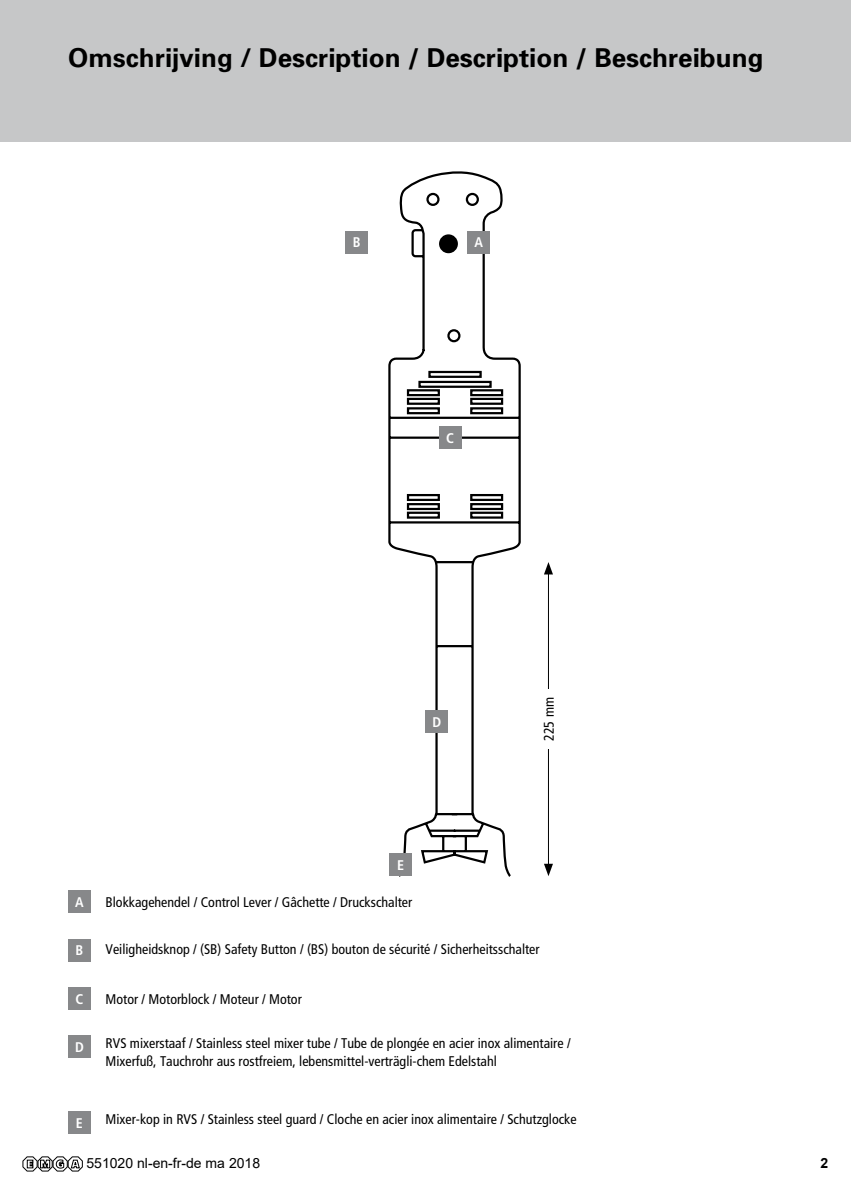
<style>
.page{position:relative;width:851px;height:1191px;background:#fff}
.page>*{position:absolute;margin:0;border:0;box-sizing:border-box;transform-origin:0 0}
.t1{font:700 26px "Univers";color:#000}
.t2{font:condensed 14px/18px "Frutiger";color:#000}
.t3{font:14px "Arial";color:#000}
.t4{font:700 condensed 14px "Frutiger";color:#fff}
.t5{font:700 14px "Arial";color:#000}
</style>
<div class="page">
<svg style="left:388px;top:171px;width:132px;height:706px"></svg>
<div style="left:0;top:0;width:850px;height:142px;background:#c6c7c8"></div>
<div style="left:68px;top:938px;width:23px;height:23px;background:#87888a"></div>
<div style="left:68px;top:890px;width:23px;height:23px;background:#87888a"></div>
<div style="left:68px;top:987px;width:23px;height:22px;background:#87888a"></div>
<div style="left:68px;top:1035px;width:23px;height:23px;background:#87888a"></div>
<div style="left:68px;top:1111px;width:23px;height:23px;background:#87888a"></div>
<div style="left:467px;top:231px;width:23px;height:22px;background:#87888a"></div>
<div style="left:345px;top:231px;width:23px;height:22px;background:#87888a"></div>
<div style="left:439px;top:426px;width:22px;height:23px;background:#87888a"></div>
<div style="left:425px;top:710px;width:23px;height:23px;background:#87888a"></div>
<div style="left:389px;top:853px;width:23px;height:23px;background:#87888a"></div>
<hr style="left:548px;top:571px;width:1px;height:296px;background:#000">
<svg style="left:544px;top:562px;width:9px;height:12px"></svg>
<svg style="left:544px;top:863px;width:9px;height:13px"></svg>
<div style="left:541px;top:689px;width:14px;height:60px;background:#fff"></div>
<svg style="left:23px;top:1156px;width:60px;height:15px"></svg>
<h1 class="t1" style="left:68px;top:43px;width:696px">Omschrijving / Description / Description / Beschreibung</h1>
<p class="t4" style="left:353px;top:234px;width:9px">B</p>
<p class="t4" style="left:474px;top:234px;width:10px">A</p>
<p class="t4" style="left:446px;top:429px;width:9px">C</p>
<p class="t4" style="left:432px;top:714px;width:10px">D</p>
<p class="t4" style="left:397px;top:857px;width:8px">E</p>
<p class="t4" style="left:75px;top:893px;width:10px">A</p>
<p class="t2" style="left:105px;top:893px;width:308px">Blokkagehendel / Control Lever / Gâchette / Druckschalter</p>
<p class="t2" style="left:540px;top:741px;width:45px;rotate:-90deg">225 mm</p>
<p class="t4" style="left:75px;top:942px;width:9px">B</p>
<p class="t2" style="left:105px;top:940px;width:435px">Veiligheidsknop / (SB) Safety Button / (BS) bouton de sécurité / Sicherheitsschalter</p>
<p class="t4" style="left:75px;top:990px;width:9px">C</p>
<p class="t2" style="left:105px;top:989px;width:198px">Motor / Motorblock / Moteur / Motor</p>
<p class="t2" style="left:105px;top:1034px;width:466px">RVS mixerstaaf / Stainless steel mixer tube / Tube de plongée en acier inox alimentaire /<br>Mixerfuß, Tauchrohr aus rostfreiem, lebensmittel-verträgli-chem Edelstahl</p>
<p class="t4" style="left:75px;top:1038px;width:10px">D</p>
<p class="t4" style="left:76px;top:1114px;width:8px">E</p>
<p class="t2" style="left:105px;top:1110px;width:472px">Mixer-kop in RVS / Stainless steel guard / Cloche en acier inox alimentaire / Schutzglocke</p>
<p class="t3" style="left:86px;top:1153px;width:175px">551020 nl-en-fr-de ma 2018</p>
<p class="t5" style="left:820px;top:1153px;width:9px">2</p>
</div>
